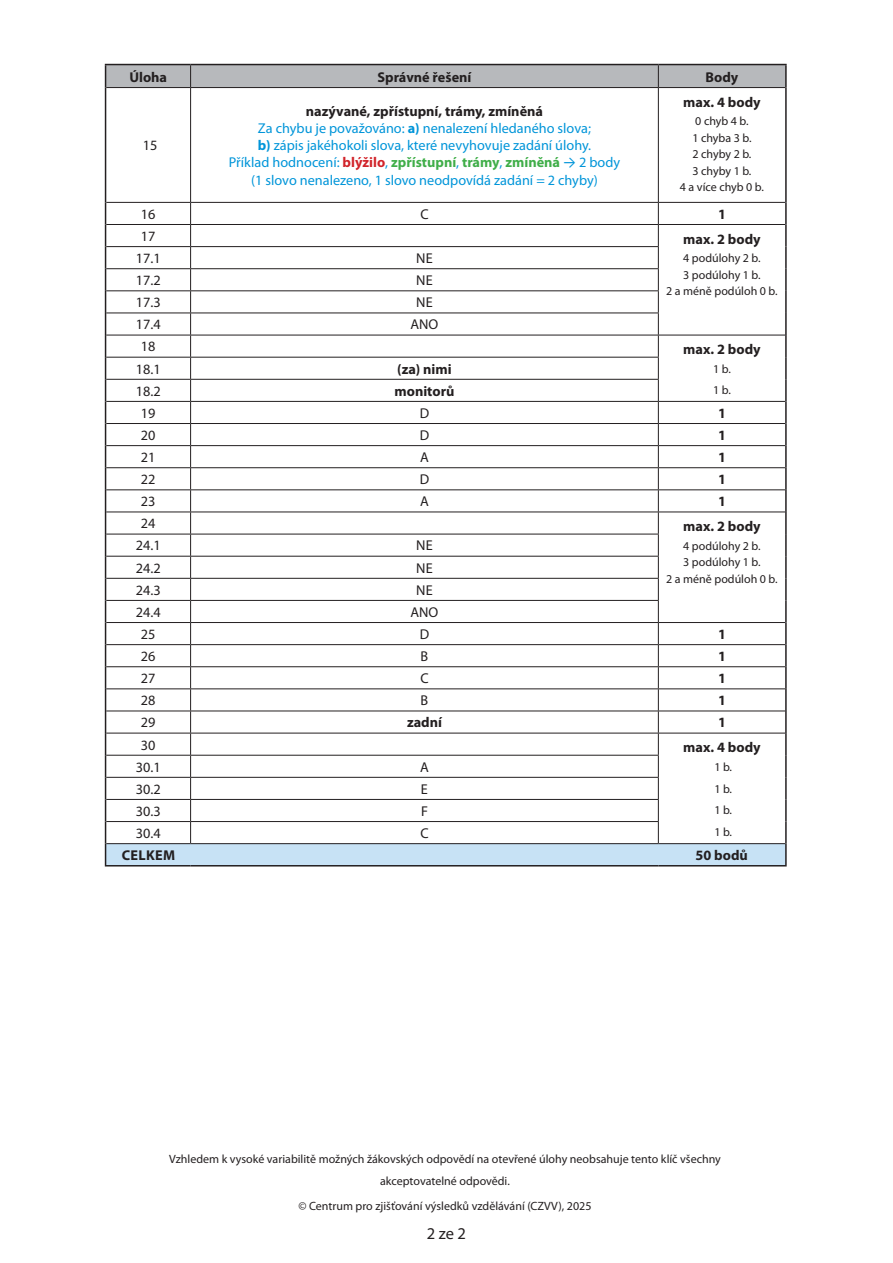
<style>
.page{position:relative;width:893px;height:1263px;background:#fff}
.page>*{position:absolute;margin:0;border:0;box-sizing:border-box;transform-origin:0 0}
.t1{font:16.5px "Myriad Pro";color:#231f20}
.t2{font:14.25px/17.1px "Myriad Pro";color:#0095d9;text-align:center}
.t3{font:14.25px "Myriad Pro";color:#231f20}
.t4{font:700 14.25px "Myriad Pro";letter-spacing:.005em;color:#231f20}
.t5{font:12px/16.5px "Myriad Pro";color:#231f20;text-align:center}
.s1{font-weight:700;color:#231f20}
.s2{font-weight:700}
.s3{font-weight:700;color:#d1232a}
.s4{font-weight:700;color:#40ae49}
.s5{font-family:"Calibri"}
</style>
<div class="page">
<hr style="left:105px;top:64px;width:86px;height:1px;background:#231f20">
<hr style="left:191px;top:64px;width:467px;height:1px;background:#231f20">
<hr style="left:785px;top:844px;width:2px;height:21px;background:#231f20">
<hr style="left:658px;top:865px;width:129px;height:1px;background:#231f20">
<hr style="left:658px;top:64px;width:129px;height:1px;background:#231f20">
<hr style="left:785px;top:65px;width:2px;height:23px;background:#231f20">
<hr style="left:105px;top:88px;width:1px;height:114px;background:#231f20">
<hr style="left:785px;top:88px;width:2px;height:114px;background:#231f20">
<hr style="left:785px;top:202px;width:2px;height:22px;background:#231f20">
<hr style="left:785px;top:224px;width:2px;height:23px;background:#231f20">
<hr style="left:785px;top:247px;width:2px;height:22px;background:#231f20">
<hr style="left:785px;top:269px;width:2px;height:22px;background:#231f20">
<hr style="left:785px;top:291px;width:2px;height:22px;background:#231f20">
<hr style="left:785px;top:313px;width:2px;height:22px;background:#231f20">
<hr style="left:785px;top:335px;width:2px;height:22px;background:#231f20">
<hr style="left:785px;top:357px;width:2px;height:22px;background:#231f20">
<hr style="left:785px;top:379px;width:2px;height:22px;background:#231f20">
<hr style="left:785px;top:401px;width:2px;height:22px;background:#231f20">
<hr style="left:785px;top:423px;width:2px;height:23px;background:#231f20">
<hr style="left:785px;top:446px;width:2px;height:22px;background:#231f20">
<hr style="left:785px;top:468px;width:2px;height:22px;background:#231f20">
<hr style="left:785px;top:490px;width:2px;height:22px;background:#231f20">
<hr style="left:785px;top:512px;width:2px;height:22px;background:#231f20">
<hr style="left:785px;top:534px;width:2px;height:22px;background:#231f20">
<hr style="left:785px;top:556px;width:2px;height:22px;background:#231f20">
<hr style="left:785px;top:578px;width:2px;height:22px;background:#231f20">
<hr style="left:785px;top:600px;width:2px;height:22px;background:#231f20">
<hr style="left:785px;top:622px;width:2px;height:23px;background:#231f20">
<hr style="left:785px;top:645px;width:2px;height:22px;background:#231f20">
<hr style="left:785px;top:667px;width:2px;height:22px;background:#231f20">
<hr style="left:785px;top:689px;width:2px;height:22px;background:#231f20">
<hr style="left:785px;top:711px;width:2px;height:22px;background:#231f20">
<hr style="left:785px;top:733px;width:2px;height:22px;background:#231f20">
<hr style="left:785px;top:755px;width:2px;height:22px;background:#231f20">
<hr style="left:785px;top:777px;width:2px;height:22px;background:#231f20">
<hr style="left:785px;top:799px;width:2px;height:22px;background:#231f20">
<hr style="left:785px;top:821px;width:2px;height:23px;background:#231f20">
<div style="left:105px;top:65px;width:681px;height:23px;background:#b7b9bc"></div>
<hr style="left:106px;top:87px;width:85px;height:1px;background:#231f20">
<hr style="left:191px;top:87px;width:467px;height:1px;background:#231f20">
<hr style="left:190px;top:88px;width:1px;height:114px;background:#231f20">
<hr style="left:658px;top:87px;width:127px;height:1px;background:#231f20">
<hr style="left:658px;top:88px;width:1px;height:114px;background:#231f20">
<svg style="left:105px;top:202px;width:681px;height:664px"></svg>
<p class="t4" style="left:129px;top:67px;width:39px">Úloha</p>
<p class="t4" style="left:377px;top:67px;width:96px">Správné řešení</p>
<p class="t4" style="left:705px;top:67px;width:34px">Body</p>
<p class="t3" style="left:143px;top:137px;width:16px">15</p>
<p class="t2" style="left:229px;top:103px;width:393px"><span class="s1">nazývané, zpřístupní, trámy, zmíněná<br></span>Za chybu je považováno: <span class="s2">a)</span> nenalezení hledaného slova;<br><span class="s2">b)</span> zápis jakéhokoli slova, které nevyhovuje zadání úlohy.<br>Příklad hodnocení: <span class="s3">blýžilo</span>, <span class="s4">zpřístupní</span>, <span class="s4">trámy</span>, <span class="s4">zmíněná</span> <span class="s5">→</span> 2 body (1 slovo nenalezeno, 1 slovo neodpovídá zadání = 2 chyby)</p>
<p class="t4" style="left:683px;top:93px;width:79px">max. 4 body</p>
<p class="t5" style="left:680px;top:113px;width:86px">0 chyb 4 b.<br>1 chyba 3 b.<br>2 chyby 2 b.<br>3 chyby 1 b.<br>4 a více chyb 0 b.</p>
<p class="t3" style="left:141px;top:205px;width:16px">16</p>
<p class="t3" style="left:420px;top:205px;width:10px">C</p>
<p class="t4" style="left:718px;top:205px;width:9px">1</p>
<p class="t3" style="left:141px;top:227px;width:16px">17</p>
<p class="t4" style="left:683px;top:230px;width:79px">max. 2 body</p>
<p class="t5" style="left:666px;top:250px;width:113px">4 podúlohy 2 b.<br>3 podúlohy 1 b.<br>2 a méně podúloh 0 b.</p>
<p class="t3" style="left:136px;top:249px;width:26px">17.1</p>
<p class="t3" style="left:416px;top:249px;width:9px">NE</p>
<p class="t3" style="left:136px;top:272px;width:26px">17.2</p>
<p class="t3" style="left:416px;top:272px;width:9px">NE</p>
<p class="t3" style="left:136px;top:294px;width:26px">17.3</p>
<p class="t3" style="left:416px;top:294px;width:9px">NE</p>
<p class="t3" style="left:136px;top:316px;width:26px">17.4</p>
<p class="t3" style="left:410px;top:316px;width:11px">ANO</p>
<p class="t3" style="left:141px;top:338px;width:16px">18</p>
<p class="t4" style="left:683px;top:340px;width:79px">max. 2 body</p>
<p class="t5" style="left:713px;top:358px;width:19px;line-height:21.6px;text-align:left">1 b.<br>1 b.</p>
<p class="t3" style="left:136px;top:360px;width:26px">18.1</p>
<p class="t4" style="left:397px;top:359px;width:56px">(za) nimi</p>
<p class="t3" style="left:136px;top:382px;width:26px">18.2</p>
<p class="t4" style="left:395px;top:382px;width:61px">monitorů</p>
<p class="t3" style="left:141px;top:404px;width:16px">19</p>
<p class="t3" style="left:420px;top:404px;width:9px">D</p>
<p class="t4" style="left:718px;top:404px;width:9px">1</p>
<p class="t3" style="left:141px;top:426px;width:16px">20</p>
<p class="t3" style="left:420px;top:426px;width:9px">D</p>
<p class="t4" style="left:718px;top:426px;width:9px">1</p>
<p class="t3" style="left:141px;top:448px;width:16px">21</p>
<p class="t3" style="left:420px;top:448px;width:10px">A</p>
<p class="t4" style="left:718px;top:448px;width:9px">1</p>
<p class="t3" style="left:141px;top:471px;width:16px">22</p>
<p class="t3" style="left:420px;top:471px;width:9px">D</p>
<p class="t4" style="left:718px;top:470px;width:9px">1</p>
<p class="t3" style="left:141px;top:493px;width:16px">23</p>
<p class="t3" style="left:420px;top:493px;width:10px">A</p>
<p class="t4" style="left:718px;top:492px;width:9px">1</p>
<p class="t3" style="left:141px;top:515px;width:16px">24</p>
<p class="t4" style="left:683px;top:517px;width:79px">max. 2 body</p>
<p class="t5" style="left:666px;top:537px;width:113px">4 podúlohy 2 b.<br>3 podúlohy 1 b.<br>2 a méně podúloh 0 b.</p>
<p class="t3" style="left:136px;top:537px;width:26px">24.1</p>
<p class="t3" style="left:416px;top:537px;width:9px">NE</p>
<p class="t3" style="left:136px;top:559px;width:26px">24.2</p>
<p class="t3" style="left:416px;top:559px;width:9px">NE</p>
<p class="t3" style="left:136px;top:581px;width:26px">24.3</p>
<p class="t3" style="left:416px;top:581px;width:9px">NE</p>
<p class="t3" style="left:136px;top:603px;width:26px">24.4</p>
<p class="t3" style="left:410px;top:603px;width:11px">ANO</p>
<p class="t3" style="left:141px;top:625px;width:16px">25</p>
<p class="t3" style="left:420px;top:625px;width:9px">D</p>
<p class="t4" style="left:718px;top:625px;width:9px">1</p>
<p class="t3" style="left:141px;top:647px;width:16px">26</p>
<p class="t3" style="left:421px;top:647px;width:9px">B</p>
<p class="t4" style="left:718px;top:647px;width:9px">1</p>
<p class="t3" style="left:141px;top:670px;width:16px">27</p>
<p class="t3" style="left:420px;top:670px;width:10px">C</p>
<p class="t4" style="left:718px;top:669px;width:9px">1</p>
<p class="t3" style="left:141px;top:692px;width:16px">28</p>
<p class="t3" style="left:421px;top:692px;width:9px">B</p>
<p class="t4" style="left:718px;top:691px;width:9px">1</p>
<p class="t3" style="left:141px;top:714px;width:16px">29</p>
<p class="t4" style="left:407px;top:713px;width:37px">zadní</p>
<p class="t4" style="left:718px;top:713px;width:9px">1</p>
<p class="t3" style="left:141px;top:736px;width:16px">30</p>
<p class="t4" style="left:683px;top:738px;width:79px">max. 4 body</p>
<p class="t5" style="left:714px;top:756px;width:19px;line-height:21.6px;text-align:justify">1 b.<br>1 b.<br>1 b.<br>1 b.</p>
<p class="t3" style="left:136px;top:758px;width:26px">30.1</p>
<p class="t3" style="left:420px;top:758px;width:10px">A</p>
<p class="t3" style="left:136px;top:780px;width:26px">30.2</p>
<p class="t3" style="left:421px;top:780px;width:7px">E</p>
<p class="t3" style="left:136px;top:802px;width:26px">30.3</p>
<p class="t3" style="left:421px;top:802px;width:8px">F</p>
<p class="t3" style="left:136px;top:824px;width:26px">30.4</p>
<p class="t3" style="left:420px;top:824px;width:10px">C</p>
<p class="t4" style="left:122px;top:846px;width:55px">celkem</p>
<p class="t4" style="left:696px;top:846px;width:54px">50 bodů</p>
<p class="t5" style="left:169px;top:1148px;width:553px;line-height:21.6px">Vzhledem k vysoké variabilitě možných žákovských odpovědí na otevřené úlohy neobsahuje tento klíč všechny akceptovatelné odpovědi.</p>
<p class="t5" style="left:298px;top:1197px;width:295px">© Centrum pro zjišťování výsledků vzdělávání (CZVV), 2025</p>
<h1 class="t1" style="left:427px;top:1223px;width:41px">2 ze 2</h1>
</div>
